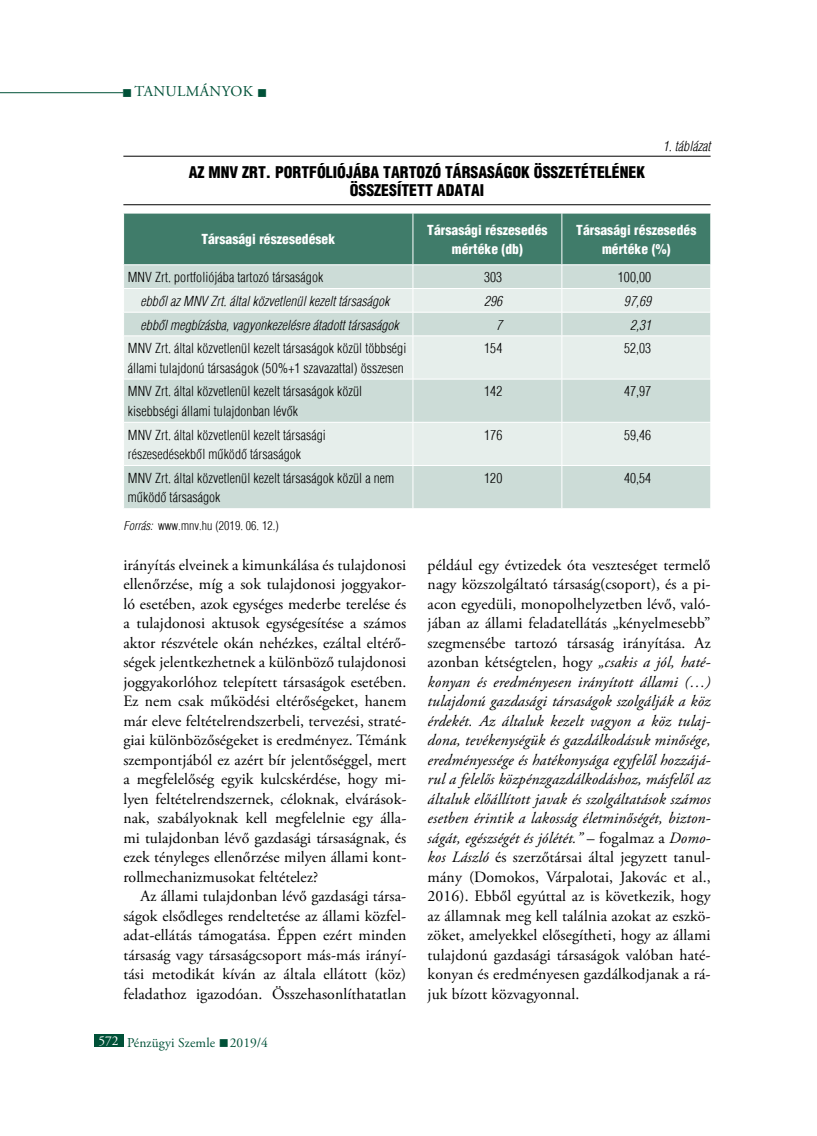
<style>
.page{position:relative;width:817px;height:1136px;background:#fff}
.page>*{position:absolute;margin:0;border:0;box-sizing:border-box;transform-origin:0 0}
.t1{font:15.75px/19.5px "Adobe Garamond Pro";color:#000;text-align:justify}
.t2{font:900 condensed 15.75px/18px "H Helvetica";color:#000;text-align:center}
.t3{font:15px "Adobe Garamond Pro";letter-spacing:.175em;color:#005138}
.t4{font:300 condensed 13.5px/19.5px "H Helvetica";letter-spacing:.005em;color:#000}
.t5{font:italic 300 condensed 13.5px "H Helvetica";letter-spacing:.005em;color:#000}
.t6{font:900 condensed 13.5px/19.5px "H Helvetica";letter-spacing:.005em;color:#fff;text-align:center}
.t7{font:13.5px "Adobe Garamond Pro";color:#005138}
.t8{font:300 condensed 12px "H Helvetica";letter-spacing:.005em;color:#000}
.s1{font-style:italic}
.s2{color:#fff}
</style>
<div class="page">
<hr style="left:0;top:92px;width:123px;height:1px;background:#005138">
<div style="left:94px;top:1033px;width:29px;height:13px;background:#005138"></div>
<hr style="left:123px;top:156px;width:587px;height:1px;background:#000">
<hr style="left:123px;top:204px;width:587px;height:1px;background:#000">
<div style="left:124px;top:466px;width:586px;height:42px;background:#ccdcd7"></div>
<svg style="left:124px;top:336px;width:586px;height:129px;background:#dde8e4"></svg>
<hr style="left:412px;top:336px;width:1px;height:43px;background:#fff">
<hr style="left:561px;top:336px;width:1px;height:43px;background:#fff">
<hr style="left:123px;top:379px;width:290px;height:1px;background:#fff">
<hr style="left:413px;top:379px;width:148px;height:1px;background:#fff">
<hr style="left:412px;top:379px;width:1px;height:43px;background:#fff">
<hr style="left:561px;top:379px;width:149px;height:1px;background:#fff">
<hr style="left:561px;top:379px;width:1px;height:43px;background:#fff">
<hr style="left:123px;top:422px;width:290px;height:1px;background:#fff">
<hr style="left:413px;top:422px;width:148px;height:1px;background:#fff">
<hr style="left:412px;top:422px;width:1px;height:43px;background:#fff">
<hr style="left:561px;top:422px;width:149px;height:1px;background:#fff">
<hr style="left:561px;top:422px;width:1px;height:43px;background:#fff">
<hr style="left:412px;top:465px;width:1px;height:43px;background:#fff">
<hr style="left:561px;top:465px;width:1px;height:43px;background:#fff">
<svg style="left:124px;top:214px;width:587px;height:121px;background:#98b8ae"></svg>
<hr style="left:710px;top:213px;width:1px;height:51px;background:#fff">
<hr style="left:123px;top:264px;width:290px;height:1px;background:#fff">
<hr style="left:413px;top:264px;width:148px;height:1px;background:#fff">
<hr style="left:561px;top:264px;width:149px;height:1px;background:#fff">
<p class="t3" style="left:122px;top:82px;width:146px">■tanulmányok ■</p>
<p class="t5" style="left:662px;top:138px;width:49px">1. táblázat</p>
<p class="t2" style="left:189px;top:163px;width:458px">Az MNV Zrt. portfóliójába tartozó társaságok összetételének összesített adatai</p>
<p class="t6" style="left:201px;top:229px;width:135px">Társasági részesedések</p>
<p class="t6" style="left:427px;top:220px;width:122px">Társasági részesedés mértéke (db)</p>
<p class="t6" style="left:576px;top:220px;width:122px">Társasági részesedés mértéke (%)</p>
<p class="t4" style="left:128px;top:267px;width:197px">MNV Zrt. portfoliójába tartozó társaságok</p>
<p class="t4" style="left:484px;top:267px;width:20px">303</p>
<p class="t4" style="left:617px;top:267px;width:35px">100,00</p>
<p class="t5" style="left:141px;top:293px;width:250px">ebből az MNV Zrt. által közvetlenül kezelt társaságok</p>
<p class="t5" style="left:484px;top:293px;width:20px">296</p>
<p class="t5" style="left:624px;top:293px;width:29px">97,69</p>
<p class="t5" style="left:141px;top:317px;width:260px">ebből megbízásba, vagyonkezelésre átadott társaságok</p>
<p class="t5" style="left:496px;top:317px;width:7px">7</p>
<p class="t5" style="left:630px;top:317px;width:23px">2,31</p>
<p class="t4" style="left:128px;top:338px;width:280px">MNV Zrt. által közvetlenül kezelt társaságok közül többségi állami tulajdonú társaságok (50%+1 szavazattal) összesen</p>
<p class="t4" style="left:484px;top:338px;width:20px">154</p>
<p class="t4" style="left:624px;top:338px;width:29px">52,03</p>
<p class="t4" style="left:128px;top:381px;width:236px">MNV Zrt. által közvetlenül kezelt társaságok közül kisebbségi állami tulajdonban lévők</p>
<p class="t4" style="left:484px;top:381px;width:20px">142</p>
<p class="t4" style="left:624px;top:381px;width:29px">47,97</p>
<p class="t4" style="left:128px;top:425px;width:199px">MNV Zrt. által közvetlenül kezelt társasági részesedésekből működő társaságok</p>
<p class="t4" style="left:484px;top:425px;width:20px">176</p>
<p class="t4" style="left:624px;top:425px;width:29px">59,46</p>
<p class="t4" style="left:128px;top:468px;width:268px">MNV Zrt. által közvetlenül kezelt társaságok közül a nem működő társaságok</p>
<p class="t4" style="left:484px;top:468px;width:20px">120</p>
<p class="t4" style="left:624px;top:468px;width:29px">40,54</p>
<p class="t8" style="left:123px;top:518px;width:157px"><span class="s1">Forrás:</span> www.mnv.hu (2019. 06. 12.)</p>
<p class="t1" style="left:123px;top:555px;width:285px">irányítás elveinek a kimunkálása és tulajdonosi ellenőrzése, míg a sok tulajdonosi joggyakor&shy;ló esetében, azok egységes mederbe terelése és a tulajdonosi aktusok egységesítése a számos aktor részvétele okán nehézkes, ezáltal eltérő&shy;ségek jelentkezhetnek a különböző tulajdonosi joggyakorlóhoz telepített társaságok esetében.<br>Ez nem csak működési eltérőségeket, hanem már eleve feltételrendszerbeli, tervezési, straté&shy;giai különbözőségeket is eredményez. Témánk szempontjából ez azért bír jelentőséggel, mert a megfelelőség egyik kulcskérdése, hogy mi&shy;lyen feltételrendszernek, céloknak, elvárások&shy;nak, szabályoknak kell megfelelnie egy álla&shy;mi tulajdonban lévő gazdasági társaságnak, és ezek tényleges ellenőrzése milyen állami kont&shy;rollmechanizmusokat feltételez?</p>
<p class="t1" style="left:123px;top:887px;width:284px;text-indent:17px">Az állami tulajdonban lévő gazdasági társa&shy;ságok elsődleges rendeltetése az állami közfel&shy;adat-ellátás támogatása. Éppen ezért minden társaság vagy társaságcsoport más-más irányí&shy;tási metodikát kíván az általa ellátott (köz) feladathoz igazodóan. Összehasonlíthatatlan</p>
<p class="t7" style="left:98px;top:1034px;width:171px"><span class="s2">572</span> Pénzügyi Szemle ■ 2019/4</p>
<p class="t1" style="left:427px;top:555px;width:284px">például egy évtizedek óta veszteséget termelő nagy közszolgáltató társaság(csoport), és a pi&shy;acon egyedüli, monopolhelyzetben lévő, való&shy;jában az állami feladatellátás „kényelmesebb” szegmensébe tartozó társaság irányítása. Az azonban kétségtelen, hogy <span class="s1">„csakis a jól, haté&shy;konyan és eredményesen irányított állami (…) tulajdonú gazdasági társaságok szolgálják a köz érdekét. Az általuk kezelt vagyon a köz tulaj&shy;dona, tevékenységük és gazdálkodásuk minősége, eredményessége és hatékonysága egyfelől hozzájá&shy;rul a felelős közpénzgazdálkodáshoz, másfelől az általuk előállított javak és szolgáltatások számos esetben érintik a lakosság életminőségét, bizton&shy;ságát, egészségét és jólétét.”</span> – fogalmaz a <span class="s1">Domo&shy;kos László</span> és szerzőtársai által jegyzett tanul&shy;mány (Domokos, Várpalotai, Jakovác et al., 2016). Ebből egyúttal az is következik, hogy az államnak meg kell találnia azokat az eszkö&shy;zöket, amelyekkel elősegítheti, hogy az állami tulajdonú gazdasági társaságok valóban haté&shy;konyan és eredményesen gazdálkodjanak a rá&shy;juk bízott közvagyonnal.</p>
</div>
